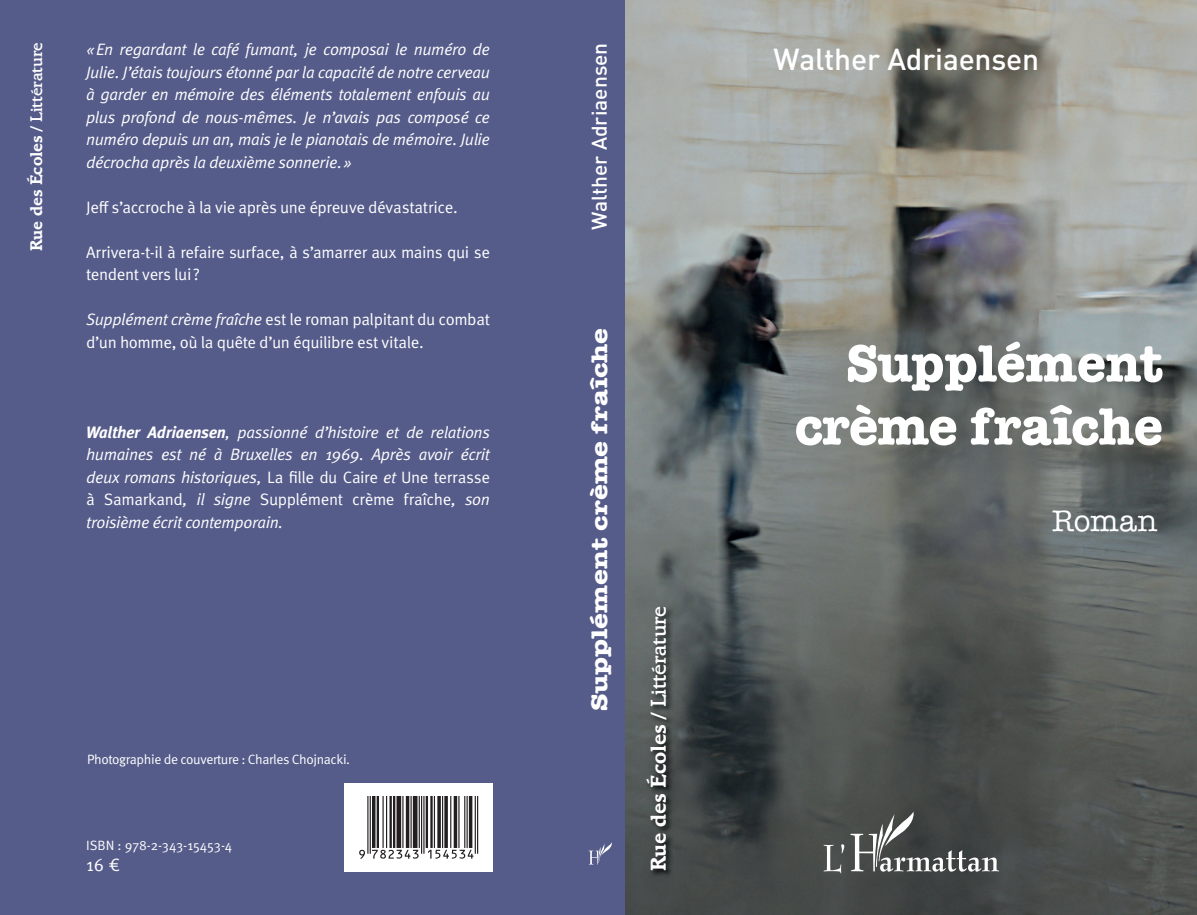
<style>
.page{position:relative;width:1197px;height:915px;background:#fff}
.page>*{position:absolute;margin:0;border:0;box-sizing:border-box;transform-origin:0 0}
.t1{font:700 52.5px/63px "American Typewriter Std";letter-spacing:-.015em;color:#fff;text-align:right}
.t2{font:500 30px "DIN Pro";letter-spacing:-.005em;color:#fff}
.t3{font:500 30px "American Typewriter Std";color:#fff}
.t4{font:700 22.8px "American Typewriter Std";letter-spacing:-.005em;color:#fff;scale:1.25 1}
.t5{font:700 21px "AT Bramley";color:#fff}
.t6{font:500 21px "DIN Pro";letter-spacing:-.005em;color:#fff}
.t7{font:18px "Meta Pro";color:#fff}
.t8{font:italic 16.5px/22.5px "Meta Pro";letter-spacing:-.025em;color:#fff;text-align:justify}
.t9{font:16.5px/22.5px "Meta Pro";letter-spacing:-.025em;color:#fff}
.t10{font:700 16.5px "AT Bramley";color:#fff}
.t11{font:13.5px "Meta Pro";letter-spacing:-.03em;color:#fff}
.t12{font:13.5px "Meta Pro";color:#fff}
.s1{font-weight:500}
.s2{font-style:italic}
.s3{font-weight:700}
.s4{font-style:normal}
</style>
<div class="page">
<img style="left:624px;top:0;width:573px;height:915px">
<div style="left:0;top:0;width:624px;height:915px;background:#555c8a"></div>
<img style="left:645px;top:605px;width:29px;height:273px">
<div style="left:344px;top:783px;width:149px;height:88px;background:#fff"></div>
<svg style="left:824px;top:811px;width:175px;height:62px;background:#5d605f"></svg>
<svg style="left:589px;top:842px;width:23px;height:23px"></svg>
<svg style="left:359px;top:796px;width:119px;height:63px"></svg>
<p class="t10" style="left:27px;top:251px;width:210px;rotate:-90deg">Rue des Écoles <span class="s1">/ Littérature</span></p>
<p class="t8" style="left:86px;top:39px;width:405px">« En regardant le café fumant, je composai le numéro de Julie. J’étais toujours étonné par la capacité de notre cerveau à garder en mémoire des éléments totalement enfouis au plus profond de nous-mêmes. Je n’avais pas composé ce numéro depuis un an, mais je le pianotais de mémoire. Julie décrocha après la deuxième sonnerie. »</p>
<p class="t9" style="left:86px;top:196px;width:373px">Jeff s’accroche à la vie après une épreuve dévastatrice.</p>
<p class="t9" style="left:86px;top:241px;width:405px">Arrivera-t-il à refaire surface, à s’amarrer aux mains qui se tendent vers lui ?</p>
<p class="t9" style="left:86px;top:309px;width:405px"><span class="s2">Supplément crème fraîche</span> est le roman palpitant du combat d’un homme, où la quête d’un équilibre est vitale.</p>
<p class="t8" style="left:86px;top:421px;width:405px"><span class="s3">Walther Adriaensen</span>, passionné d’histoire et de relations humaines est né à Bruxelles en 1969. Après avoir écrit deux romans historiques, <span class="s4">La fille du Caire</span> et <span class="s4">Une terrasse à Samarkand</span>, il signe <span class="s4">Supplément crème fraîche</span>, son troisième écrit contemporain.</p>
<p class="t11" style="left:87px;top:751px;width:265px">Photographie de couverture : Charles Chojnacki.</p>
<p class="t12" style="left:86px;top:837px;width:148px">ISBN : 978-2-343-15453-4</p>
<p class="t7" style="left:86px;top:854px;width:36px">16 €</p>
<p class="t6" style="left:585px;top:230px;width:189px;rotate:-90deg">Walther Adriaensen</p>
<h3 class="t4" style="left:586px;top:711px;width:308px;rotate:-90deg">Supplément crème fraîche</h3>
<p class="t5" style="left:646px;top:871px;width:267px;rotate:-90deg">Rue des Écoles <span class="s1">/ Littérature</span></p>
<h2 class="t2" style="left:774px;top:39px;width:267px">Walther Adriaensen</h2>
<h1 class="t1" style="left:795px;top:332px;width:370px">Supplément crème fraîche</h1>
<h2 class="t3" style="left:1052px;top:504px;width:107px">Roman</h2>
</div>
